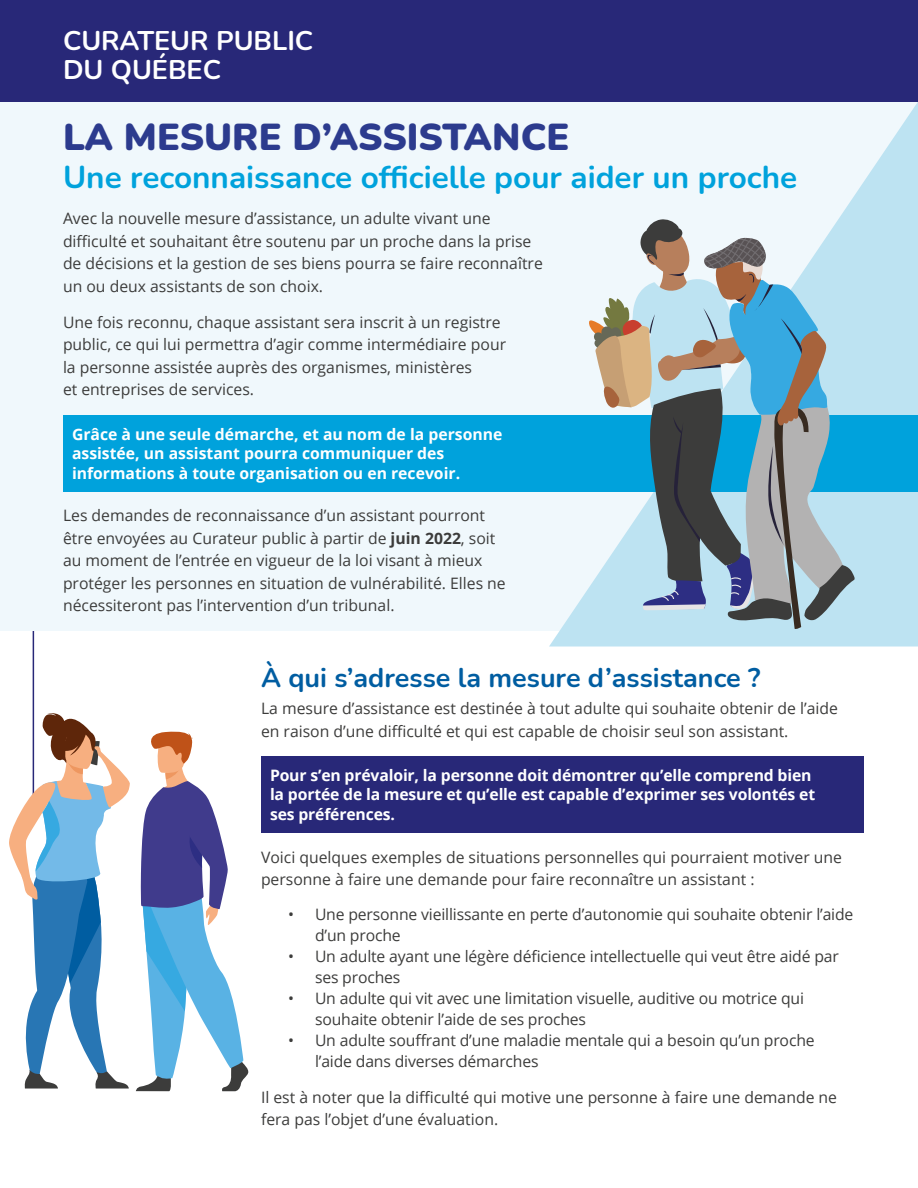
<style>
.page{position:relative;width:918px;height:1188px;background:#fff}
.page>*{position:absolute;margin:0;border:0;box-sizing:border-box;transform-origin:0 0}
.h1_titre{font:900 37.5px "Nunito";color:#2c3b8e}
.h1_titre-2{font:700 31.5px "Nunito";color:#00a2dc}
.t1{font:700 27px "Nunito";color:#005da1}
.t2{font:700 27px/28.5px "Nunito";color:#fff}
.li_puce{font:15.75px/22.5px "Open Sans";color:#3c3c3b}
.t3{font:700 15.75px/19.5px "Open Sans";letter-spacing:-.01em;color:#fff}
.s1{font-weight:700}
</style>
<div class="page">
<hr style="left:33px;top:618px;width:1px;height:186px;background:#282878">
<div style="left:0;top:102px;width:918px;height:529px;background:#f0f8fc"></div>
<svg style="left:549px;top:102px;width:369px;height:545px"></svg>
<div style="left:337px;top:415px;width:581px;height:77px;background:#00a2dc"></div>
<div style="left:63px;top:415px;width:485px;height:76px;background:#00a2dc"></div>
<div style="left:261px;top:756px;width:603px;height:76px;background:#282878"></div>
<svg style="left:589px;top:219px;width:266px;height:411px"></svg>
<svg style="left:9px;top:711px;width:240px;height:380px"></svg>
<div style="left:0;top:0;width:918px;height:102px;background:#282878"></div>
<p class="t2" style="left:63px;top:25px;width:252px">CURATEUR PUBLIC<br>DU QUÉBEC</p>
<h1 class="h1_titre" style="left:63px;top:110px;width:508px">LA MESURE D’ASSISTANCE</h1>
<h1 class="h1_titre-2" style="left:63px;top:155px;width:736px">Une reconnaissance officielle pour aider un proche</h1>
<p class="li_puce" style="left:63px;top:207px;width:481px">Avec la nouvelle mesure d’assistance, un adulte vivant une difficulté et souhaitant être soutenu par un proche dans la prise de décisions et la gestion de ses biens pourra se faire reconnaître un ou deux assistants de son choix.</p>
<p class="li_puce" style="left:63px;top:311px;width:445px">Une fois reconnu, chaque assistant sera inscrit à un registre public, ce qui lui permettra d’agir comme intermédiaire pour la personne assistée auprès des organismes, ministères<br>et entreprises de services.</p>
<p class="t3" style="left:72px;top:424px;width:432px">Grâce à une seule démarche, et au nom de la personne assistée, un assistant pourra communiquer des informations à toute organisation ou en recevoir.</p>
<p class="li_puce" style="left:63px;top:504px;width:444px">Les demandes de reconnaissance d’un assistant pourront être envoyées au Curateur public à partir de <span class="s1">juin 2022</span>, soit au moment de l’entrée en vigueur de la loi visant à mieux protéger les personnes en situation de vulnérabilité. Elles ne nécessiteront pas l’intervention d’un tribunal.</p>
<h2 class="t1" style="left:261px;top:659px;width:501px">À qui s’adresse la mesure d’assistance ?</h2>
<p class="li_puce" style="left:261px;top:697px;width:579px">La mesure d’assistance est destinée à tout adulte qui souhaite obtenir de l’aide en raison d’une difficulté et qui est capable de choisir seul son assistant.</p>
<p class="t3" style="left:270px;top:765px;width:547px">Pour s’en prévaloir, la personne doit démontrer qu’elle comprend bien la portée de la mesure et qu’elle est capable d’exprimer ses volontés et ses préférences.</p>
<p class="li_puce" style="left:261px;top:845px;width:583px">Voici quelques exemples de situations personnelles qui pourraient motiver une personne à faire une demande pour faire reconnaître un assistant :</p>
<p class="li_puce" style="left:315px;top:903px;width:540px;line-height:21px;text-indent:-27px">• Une personne vieillissante en perte d’autonomie qui souhaite obtenir l’aide d’un proche</p>
<p class="li_puce" style="left:315px;top:945px;width:525px;line-height:21px;text-indent:-27px">• Un adulte ayant une légère déficience intellectuelle qui veut être aidé par ses proches</p>
<p class="li_puce" style="left:315px;top:987px;width:491px;line-height:21px;text-indent:-27px">• Un adulte qui vit avec une limitation visuelle, auditive ou motrice qui souhaite obtenir l’aide de ses proches</p>
<p class="li_puce" style="left:315px;top:1029px;width:501px;line-height:21px;text-indent:-27px">• Un adulte souffrant d’une maladie mentale qui a besoin qu’un proche l’aide dans diverses démarches</p>
<p class="li_puce" style="left:261px;top:1085px;width:578px">Il est à noter que la difficulté qui motive une personne à faire une demande ne fera pas l’objet d’une évaluation.</p>
</div>
